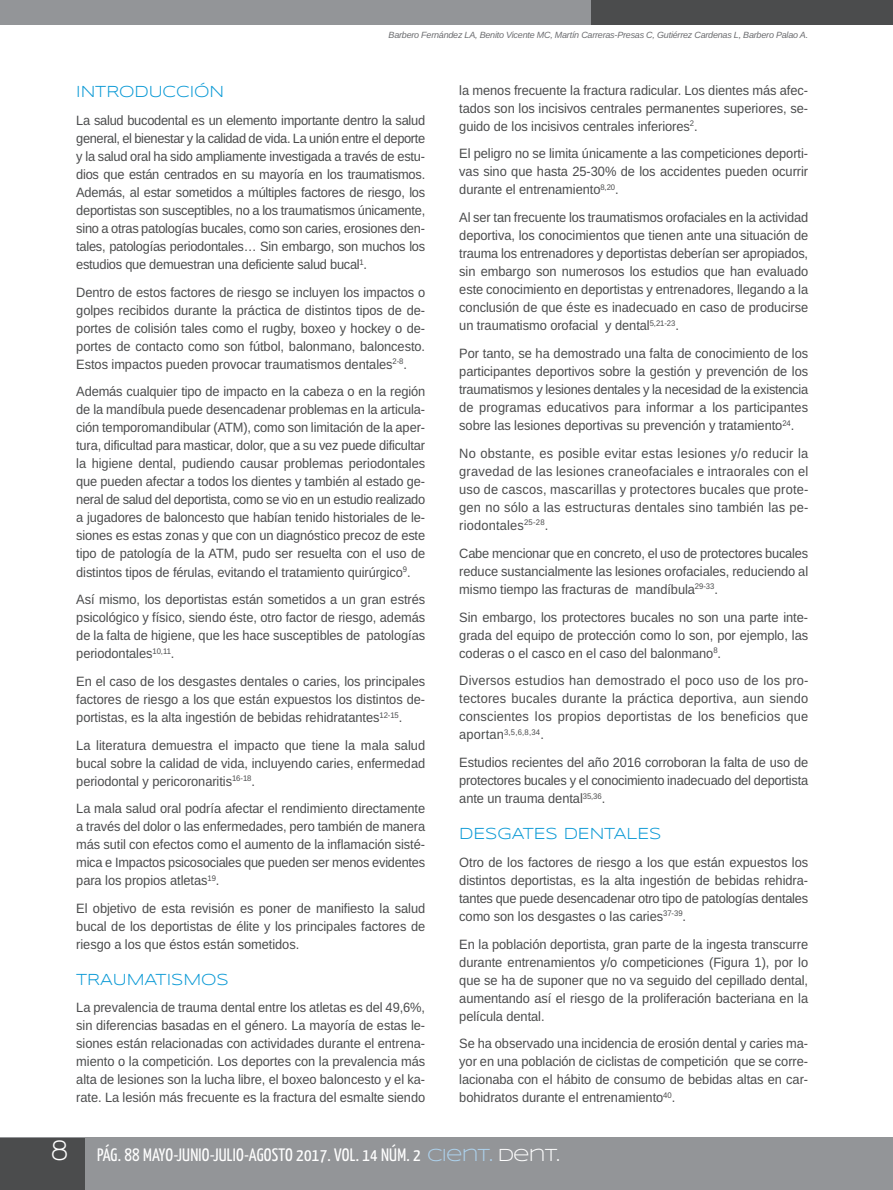
<style>
.page{position:relative;width:893px;height:1190px;background:#fff}
.page>*{position:absolute;margin:0;border:0;box-sizing:border-box;transform-origin:0 0}
.t1{font:18px "Yanone Kaffeesatz";letter-spacing:.015em;color:#fff}
.t2{font:16.5px "Syncopate";letter-spacing:-.005em;color:#0a99d5;scale:.95 1}
.t3{font:13.5px/18px "Arimo";letter-spacing:-.005em;color:#4b4c4d;text-align:justify;scale:.95 1}
.t4{font:italic 9px "Arimo";letter-spacing:-.025em;color:#6c6d70}
.t5{font:8.1px "Arimo";color:#4b4c4d;scale:.95 1}
.s1{font-size:13.5px}
.s2{font-family:"Walkway";font-weight:700;font-size:30px}
.s3{font-family:"Syncopate";color:#add2ed}
.s4{font-family:"Syncopate"}
</style>
<div class="page">
<div style="left:0;top:1137px;width:892px;height:53px;background:#939598"></div>
<div style="left:0;top:0;width:599px;height:25px;background:#939598"></div>
<div style="left:591px;top:0;width:301px;height:25px;background:#4b4c4d"></div>
<div style="left:0;top:1137px;width:85px;height:53px;background:#4b4c4d"></div>
<p class="t4" style="left:388px;top:30px;width:421px">Barbero Fernández LA, Benito Vicente MC, Martín Carreras-Presas C, Gutiérrez Cardenas L, Barbero Palao A.</p>
<p class="t2" style="left:76px;top:82px;width:157px">INTRODUCCIÓN</p>
<p class="t3" style="left:76px;top:111px;width:369px">La salud bucodental es un elemento importante dentro la salud general, el bienestar y la calidad de vida. La unión entre el deporte y la salud oral ha sido ampliamente investigada a través de estu&shy;dios que están centrados en su mayoría en los traumatismos.<br>Además, al estar sometidos a múltiples factores de riesgo, los deportistas son susceptibles, no a los traumatismos únicamente, sino a otras patologías bucales, como son caries, erosiones den&shy;tales, patologías periodontales… Sin embargo, son muchos los estudios que demuestran una deficiente salud bucal<sup>1</sup>.</p>
<p class="t3" style="left:76px;top:283px;width:369px">Dentro de estos factores de riesgo se incluyen los impactos o golpes recibidos durante la práctica de distintos tipos de de&shy;portes de colisión tales como el rugby, boxeo y hockey o de&shy;portes de contacto como son fútbol, balonmano, baloncesto.<br>Estos impactos pueden provocar traumatismos dentales<sup>2-8</sup>.</p>
<p class="t3" style="left:76px;top:383px;width:369px">Además cualquier tipo de impacto en la cabeza o en la región de la mandíbula puede desencadenar problemas en la articula&shy;ción temporomandibular (ATM), como son limitación de la aper&shy;tura, dificultad para masticar, dolor, que a su vez puede dificultar la higiene dental, pudiendo causar problemas periodontales que pueden afectar a todos los dientes y también al estado ge&shy;neral de salud del deportista, como se vio en un estudio realizado a jugadores de baloncesto que habían tenido historiales de le&shy;siones es estas zonas y que con un diagnóstico precoz de este tipo de patología de la ATM, pudo ser resuelta con el uso de distintos tipos de férulas, evitando el tratamiento quirúrgico<sup>9</sup>.</p>
<p class="t3" style="left:76px;top:591px;width:369px">Así mismo, los deportistas están sometidos a un gran estrés psicológico y físico, siendo éste, otro factor de riesgo, además de la falta de higiene, que les hace susceptibles de patologías periodontales<sup>10,11</sup>.</p>
<p class="t3" style="left:76px;top:672px;width:369px">En el caso de los desgastes dentales o caries, los principales factores de riesgo a los que están expuestos los distintos de&shy;portistas, es la alta ingestión de bebidas rehidratantes<sup>12-15</sup>.</p>
<p class="t3" style="left:76px;top:736px;width:369px">La literatura demuestra el impacto que tiene la mala salud bucal sobre la calidad de vida, incluyendo caries, enfermedad periodontal y pericoronaritis<sup>16-18</sup>.</p>
<p class="t3" style="left:76px;top:800px;width:369px">La mala salud oral podría afectar el rendimiento directamente a través del dolor o las enfermedades, pero también de manera más sutil con efectos como el aumento de la inflamación sisté&shy;mica e Impactos psicosociales que pueden ser menos evidentes para los propios atletas<sup>19</sup>.</p>
<p class="t3" style="left:76px;top:899px;width:369px">El objetivo de esta revisión es poner de manifiesto la salud bucal de los deportistas de élite y los principales factores de riesgo a los que éstos están sometidos.</p>
<p class="t2" style="left:76px;top:969px;width:162px">TRAUMATISMOS</p>
<p class="t3" style="left:76px;top:999px;width:369px">La prevalencia de trauma dental entre los atletas es del 49,6%, sin diferencias basadas en el género. La mayoría de estas le&shy;siones están relacionadas con actividades durante el entrena&shy;miento o la competición. Los deportes con la prevalencia más alta de lesiones son la lucha libre, el boxeo baloncesto y el ka&shy;rate. La lesión más frecuente es la fractura del esmalte siendo</p>
<p class="t3" style="left:459px;top:81px;width:368px">la menos frecuente la fractura radicular. Los dientes más afec&shy;tados son los incisivos centrales permanentes superiores, se&shy;guido de los incisivos centrales inferiores<sup>2</sup>.</p>
<p class="t3" style="left:459px;top:145px;width:369px">El peligro no se limita únicamente a las competiciones deporti&shy;vas sino que hasta 25-30% de los accidentes pueden ocurrir durante el entrenamiento<sup>8,20</sup>.</p>
<p class="t3" style="left:459px;top:209px;width:369px">Al ser tan frecuente los traumatismos orofaciales en la actividad deportiva, los conocimientos que tienen ante una situación de trauma los entrenadores y deportistas deberían ser apropiados, sin embargo son numerosos los estudios que han evaluado este conocimiento en deportistas y entrenadores, llegando a la conclusión de que éste es inadecuado en caso de producirse un traumatismo orofacial y dental<sup>5,21-23</sup>.</p>
<p class="t3" style="left:459px;top:344px;width:369px">Por tanto, se ha demostrado una falta de conocimiento de los participantes deportivos sobre la gestión y prevención de los traumatismos y lesiones dentales y la necesidad de la existencia de programas educativos para informar a los participantes sobre las lesiones deportivas su prevención y tratamiento<sup>24</sup>.</p>
<p class="t3" style="left:459px;top:444px;width:369px">No obstante, es posible evitar estas lesiones y/o reducir la gravedad de las lesiones craneofaciales e intraorales con el uso de cascos, mascarillas y protectores bucales que prote&shy;gen no sólo a las estructuras dentales sino también las pe&shy;riodontales<sup>25-28</sup>.</p>
<p class="t3" style="left:459px;top:544px;width:369px">Cabe mencionar que en concreto, el uso de protectores bucales reduce sustancialmente las lesiones orofaciales, reduciendo al mismo tiempo las fracturas de mandíbula<sup>29-33</sup>.</p>
<p class="t3" style="left:459px;top:608px;width:369px">Sin embargo, los protectores bucales no son una parte inte&shy;grada del equipo de protección como lo son, por ejemplo, las coderas o el casco en el caso del balonmano<sup>8</sup>.</p>
<p class="t3" style="left:459px;top:672px;width:369px">Diversos estudios han demostrado el poco uso de los pro&shy;tectores bucales durante la práctica deportiva, aun siendo conscientes los propios deportistas de los beneficios que</p>
<p class="t5" style="left:459px;top:727px;width:91px"><span class="s1">aportan</span>3,5,6,8,34<span class="s1">.</span></p>
<p class="t3" style="left:459px;top:754px;width:369px">Estudios recientes del año 2016 corroboran la falta de uso de protectores bucales y el conocimiento inadecuado del deportista ante un trauma dental<sup>35,36</sup>.</p>
<p class="t2" style="left:459px;top:823px;width:214px">DESGATES DENTALES</p>
<p class="t3" style="left:459px;top:853px;width:369px">Otro de los factores de riesgo a los que están expuestos los distintos deportistas, es la alta ingestión de bebidas rehidra&shy;tantes que puede desencadenar otro tipo de patologías dentales como son los desgastes o las caries<sup>37-39</sup>.</p>
<p class="t3" style="left:459px;top:935px;width:369px">En la población deportista, gran parte de la ingesta transcurre durante entrenamientos y/o competiciones (Figura 1), por lo que se ha de suponer que no va seguido del cepillado dental, aumentando así el riesgo de la proliferación bacteriana en la película dental.</p>
<p class="t3" style="left:459px;top:1035px;width:368px">Se ha observado una incidencia de erosión dental y caries ma&shy;yor en una población de ciclistas de competición que se corre&shy;lacionaba con el hábito de consumo de bebidas altas en car&shy;bohidratos durante el entrenamiento<sup>40</sup>.</p>
<h1 class="t1" style="left:51px;top:1144px;width:509px"><span class="s2">8</span> PÁG. 88 MAYO-JUNIO-JULIO-AGOSTO 2017. VOL. 14 NÚM. 2 <span class="s3">CIENT.</span> <span class="s4">DENT.</span></h1>
</div>
